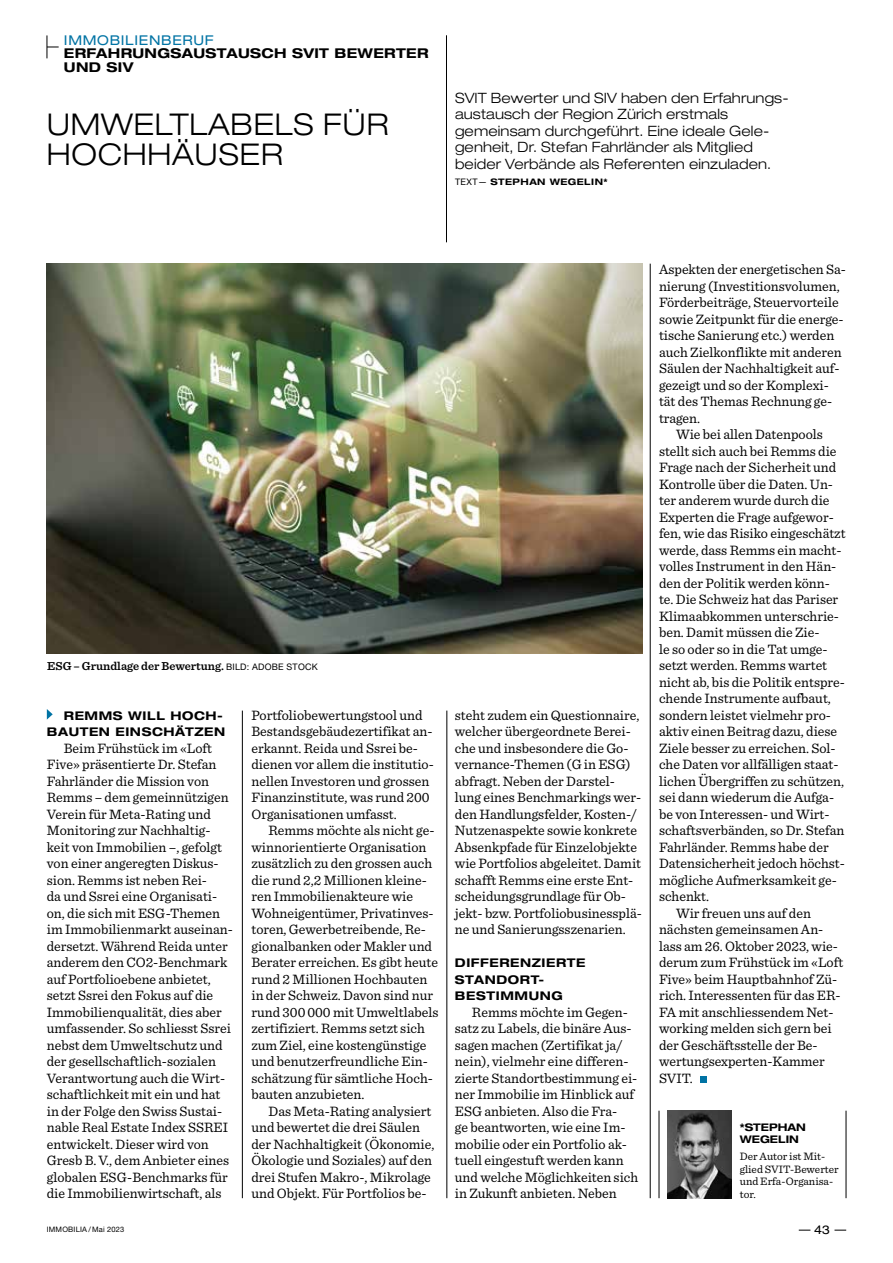
<style>
.page{position:relative;width:893px;height:1263px;background:#fff}
.page>*{position:absolute;margin:0;border:0;box-sizing:border-box;transform-origin:0 0}
.t1{font:300 expanded 30px/30px "Helvetica Neue LT Std";letter-spacing:.025em;color:#000}
.t2{font:14.25px/16.5px "Sentinel";color:#000}
.t3{font:300 expanded 14.25px/16.5px "Helvetica Neue LT Std";letter-spacing:.01em;color:#000}
.t4{font:700 expanded 13.5px/13.5px "Helvetica Neue LT Std";letter-spacing:.025em;color:#000}
.t5{font:expanded 13.5px "Helvetica Neue LT Std";letter-spacing:.05em;color:#0073a4}
.t6{font:700 expanded 12px/16.5px "Helvetica Neue LT Std";letter-spacing:.05em;color:#000;text-align:right}
.t7{font:600 12px "Sentinel";color:#000}
.t8{font:expanded 12px "Helvetica Neue LT Std";color:#000}
.t9{font:11.25px/12.8px "Sentinel";color:#000}
.t10{font:700 expanded 10.5px/12px "Helvetica Neue LT Std";color:#000}
.t11{font:700 expanded 9px "Helvetica Neue LT Std";letter-spacing:.05em;color:#000}
.t12{font:7.5px "Helvetica Neue LT Std";letter-spacing:.025em;color:#000}
.s1{font-weight:400;font-stretch:normal}
.s2{font-family:"Helvetica Neue LT Std";font-weight:400;font-size:9px}
</style>
<div class="page">
<svg style="left:834px;top:1230px;width:12px;height:1px"></svg>
<svg style="left:47px;top:709px;width:6px;height:11px"></svg>
<hr style="left:447px;top:711px;width:1px;height:487px;background:#000">
<hr style="left:650px;top:264px;width:1px;height:934px;background:#000">
<hr style="left:242px;top:711px;width:1px;height:487px;background:#000">
<div style="left:700px;top:1076px;width:7px;height:7px;background:#0073a4"></div>
<img style="left:47px;top:264px;width:595px;height:390px">
<hr style="left:659px;top:1111px;width:1px;height:87px;background:#000">
<hr style="left:846px;top:1111px;width:1px;height:87px;background:#000">
<img style="left:668px;top:1111px;width:63px;height:87px">
<svg style="left:47px;top:35px;width:12px;height:23px"></svg>
<hr style="left:446px;top:35px;width:1px;height:207px;background:#000">
<p class="t5" style="left:64px;top:32px;width:151px">IMMOBILIENBERUF</p>
<p class="t4" style="left:64px;top:46px;width:366px">ERFAHRUNGSAUSTAUSCH SVIT BEWERTER<br>UND SIV</p>
<h1 class="t1" style="left:47px;top:109px;width:343px">UMWELTLABELS FÜR<br>HOCHHÄUSER</h1>
<p class="t3" style="left:455px;top:89px;width:335px">SVIT Bewerter und SIV haben den Erfahrungs&shy;austausch der Region Zürich erstmals gemeinsam durchgeführt. Eine ideale Gele&shy;genheit, Dr. Stefan Fahrländer als Mitglied beider Verbände als Referenten einzuladen.</p>
<p class="t11" style="left:455px;top:176px;width:154px"><span class="s1">TEXT—</span> STEPHAN WEGELIN*</p>
<p class="t7" style="left:47px;top:657px;width:272px">ESG – Grundlage der Bewertung. <span class="s2">BILD: ADOBE STOCK</span></p>
<p class="t6" style="left:47px;top:707px;width:180px">REMMS WILL HOCH-<br>BAUTEN EINSCHÄTZEN</p>
<p class="t2" style="left:47px;top:739px;width:187px;text-indent:17px">Beim Frühstück im «Loft<br>Five» präsentierte Dr. Stefan<br>Fahrländer die Mission von<br>Remms – dem gemeinnützigen<br>Verein für Meta-Rating und<br>Monitoring zur Nachhaltig&shy;keit von Immobilien –, gefolgt von einer angeregten Diskus&shy;sion. Remms ist neben Rei-<br>da und Ssrei eine Organisati&shy;on, die sich mit ESG-Themen im Immobilienmarkt auseinan&shy;dersetzt. Während Reida unter anderem den CO2-Benchmark auf Portfolioebene anbietet, setzt Ssrei den Fokus auf die<br>Immobilienqualität, dies aber umfassender. So schliesst Ssrei nebst dem Umweltschutz und der gesellschaftlich-sozialen<br>Verantwortung auch die Wirt&shy;schaftlichkeit mit ein und hat in der Folge den Swiss Sustai&shy;nable Real Estate Index SSREI entwickelt. Dieser wird von<br>Gresb B. V., dem Anbieter eines globalen ESG-Benchmarks für die Immobilienwirtschaft, als</p>
<p class="t2" style="left:251px;top:706px;width:184px">Portfoliobewertungstool und<br>Bestandsgebäudezertifikat an&shy;erkannt. Reida und Ssrei be&shy;dienen vor allem die institutio&shy;nellen Investoren und grossen<br>Finanzinstitute, was rund 200<br>Organisationen umfasst.</p>
<p class="t2" style="left:251px;top:821px;width:189px;text-indent:17px">Remms möchte als nicht ge&shy;winnorientierte Organisation zusätzlich zu den grossen auch die rund 2,2 Millionen kleine&shy;ren Immobilienakteure wie<br>Wohneigentümer, Privatinves&shy;toren, Gewerbetreibende, Re&shy;gionalbanken oder Makler und<br>Berater erreichen. Es gibt heute rund 2 Millionen Hochbauten in der Schweiz. Davon sind nur rund 300 000 mit Umweltlabels zertifiziert. Remms setzt sich zum Ziel, eine kostengünstige und benutzerfreundliche Ein&shy;schätzung für sämtliche Hoch&shy;bauten anzubieten.</p>
<p class="t2" style="left:251px;top:1102px;width:184px;text-indent:17px">Das Meta-Rating analysiert und bewertet die drei Säulen der Nachhaltigkeit (Ökonomie,<br>Ökologie und Soziales) auf den drei Stufen Makro‑, Mikrolage und Objekt. Für Portfolios be-</p>
<p class="t2" style="left:455px;top:706px;width:188px">steht zudem ein Questionnaire, welcher übergeordnete Berei&shy;che und insbesondere die Go&shy;vernance-Themen (G in ESG) abfragt. Neben der Darstel&shy;lung eines Benchmarkings wer&shy;den Handlungsfelder, Kosten-/<br>Nutzenaspekte sowie konkrete<br>Absenkpfade für Einzelobjekte wie Portfolios abgeleitet. Damit schafft Remms eine erste Ent&shy;scheidungsgrundlage für Ob&shy;jekt- bzw. Portfoliobusinessplä&shy;ne und Sanierungsszenarien.</p>
<p class="t6" style="left:455px;top:954px;width:132px;text-align:left">DIFFERENZIERTE<br>STANDORT-<br>BESTIMMUNG</p>
<p class="t2" style="left:455px;top:1003px;width:185px;text-indent:17px">Remms möchte im Gegen&shy;satz zu Labels, die binäre Aus&shy;sagen machen (Zertifikat ja/ nein), vielmehr eine differen&shy;zierte Standortbestimmung ei&shy;ner Immobilie im Hinblick auf<br>ESG anbieten. Also die Fra-<br>ge beantworten, wie eine Im&shy;mobilie oder ein Portfolio ak&shy;tuell eingestuft werden kann und welche Möglichkeiten sich in Zukunft anbieten. Neben</p>
<p class="t2" style="left:659px;top:260px;width:188px">Aspekten der energetischen Sa-</p>
<p class="t2" style="left:659px;top:277px;width:182px">nierung (Investitionsvolumen,</p>
<p class="t2" style="left:659px;top:293px;width:181px">Förderbeiträge, Steuervorteile</p>
<p class="t2" style="left:659px;top:310px;width:186px">sowie Zeitpunkt für die energe-</p>
<p class="t2" style="left:659px;top:326px;width:177px">tische Sanierung etc.) werden</p>
<p class="t2" style="left:659px;top:343px;width:184px">auch Zielkonflikte mit anderen</p>
<p class="t2" style="left:659px;top:359px;width:182px">Säulen der Nachhaltigkeit auf-</p>
<p class="t2" style="left:659px;top:376px;width:171px">gezeigt und so der Komplexi-</p>
<p class="t2" style="left:659px;top:392px;width:175px">tät des Themas Rechnung ge-</p>
<p class="t2" style="left:659px;top:409px;width:43px">tragen.</p>
<p class="t2" style="left:676px;top:425px;width:148px">Wie bei allen Datenpools</p>
<p class="t2" style="left:659px;top:442px;width:179px">stellt sich auch bei Remms die</p>
<p class="t2" style="left:659px;top:458px;width:179px">Frage nach der Sicherheit und</p>
<p class="t2" style="left:659px;top:475px;width:176px">Kontrolle über die Daten. Un-</p>
<p class="t2" style="left:659px;top:491px;width:172px">ter anderem wurde durch die</p>
<p class="t2" style="left:659px;top:508px;width:176px">Experten die Frage aufgewor-</p>
<p class="t2" style="left:659px;top:524px;width:188px">fen, wie das Risiko eingeschätzt</p>
<p class="t2" style="left:659px;top:541px;width:184px">werde, dass Remms ein macht-</p>
<p class="t2" style="left:659px;top:557px;width:179px">volles Instrument in den Hän-</p>
<p class="t2" style="left:659px;top:574px;width:172px">den der Politik werden könn-</p>
<p class="t2" style="left:659px;top:590px;width:181px">te. Die Schweiz hat das Pariser</p>
<p class="t2" style="left:659px;top:607px;width:181px">Klimaabkommen unterschrie-</p>
<p class="t2" style="left:659px;top:623px;width:162px">ben. Damit müssen die Zie-</p>
<p class="t2" style="left:659px;top:640px;width:170px">le so oder so in die Tat umge-</p>
<p class="t2" style="left:659px;top:656px;width:170px">setzt werden. Remms wartet</p>
<p class="t2" style="left:659px;top:673px;width:187px">nicht ab, bis die Politik entspre-</p>
<p class="t2" style="left:659px;top:689px;width:173px">chende Instrumente aufbaut,</p>
<p class="t2" style="left:659px;top:706px;width:173px">sondern leistet vielmehr pro-</p>
<p class="t2" style="left:659px;top:722px;width:180px">aktiv einen Beitrag dazu, diese</p>
<p class="t2" style="left:659px;top:739px;width:178px">Ziele besser zu erreichen. Sol-</p>
<p class="t2" style="left:659px;top:755px;width:181px">che Daten vor allfälligen staat-</p>
<p class="t2" style="left:659px;top:772px;width:187px">lichen Übergriffen zu schützen,</p>
<p class="t2" style="left:659px;top:788px;width:177px">sei dann wiederum die Aufga-</p>
<p class="t2" style="left:659px;top:805px;width:172px">be von Interessen- und Wirt-</p>
<p class="t2" style="left:659px;top:821px;width:187px">schaftsverbänden, so Dr. Stefan</p>
<p class="t2" style="left:659px;top:838px;width:171px">Fahrländer. Remms habe der</p>
<p class="t2" style="left:659px;top:854px;width:187px">Datensicherheit jedoch höchst-</p>
<p class="t2" style="left:659px;top:871px;width:179px">mögliche Aufmerksamkeit ge-</p>
<p class="t2" style="left:659px;top:887px;width:52px">schenkt.</p>
<p class="t2" style="left:676px;top:904px;width:136px">Wir freuen uns auf den</p>
<p class="t2" style="left:659px;top:920px;width:166px">nächsten gemeinsamen An-</p>
<p class="t2" style="left:659px;top:937px;width:180px">lass am 26. Oktober 2023, wie-</p>
<p class="t2" style="left:659px;top:953px;width:186px">derum zum Frühstück im «Loft</p>
<p class="t2" style="left:659px;top:970px;width:180px">Five» beim Hauptbahnhof Zü-</p>
<p class="t2" style="left:659px;top:986px;width:183px">rich. Interessenten für das ER-</p>
<p class="t2" style="left:659px;top:1003px;width:176px">FA mit anschliessendem Net-</p>
<p class="t2" style="left:659px;top:1019px;width:174px">working melden sich gern bei</p>
<p class="t2" style="left:659px;top:1036px;width:160px">der Geschäftsstelle der Be-</p>
<p class="t2" style="left:659px;top:1052px;width:167px">wertungsexperten-Kammer</p>
<p class="t2" style="left:659px;top:1069px;width:35px">SVIT.</p>
<p class="t10" style="left:740px;top:1121px;width:68px">*STEPHAN<br>WEGELIN</p>
<p class="t9" style="left:740px;top:1149px;width:100px">Der Autor ist Mit&shy;glied SVIT-Bewerter und Erfa-Organisa&shy;tor.</p>
<p class="t12" style="left:47px;top:1225px;width:79px">IMMOBILIA / Mai 2023</p>
<p class="t8" style="left:814px;top:1222px;width:18px">43</p>
</div>
